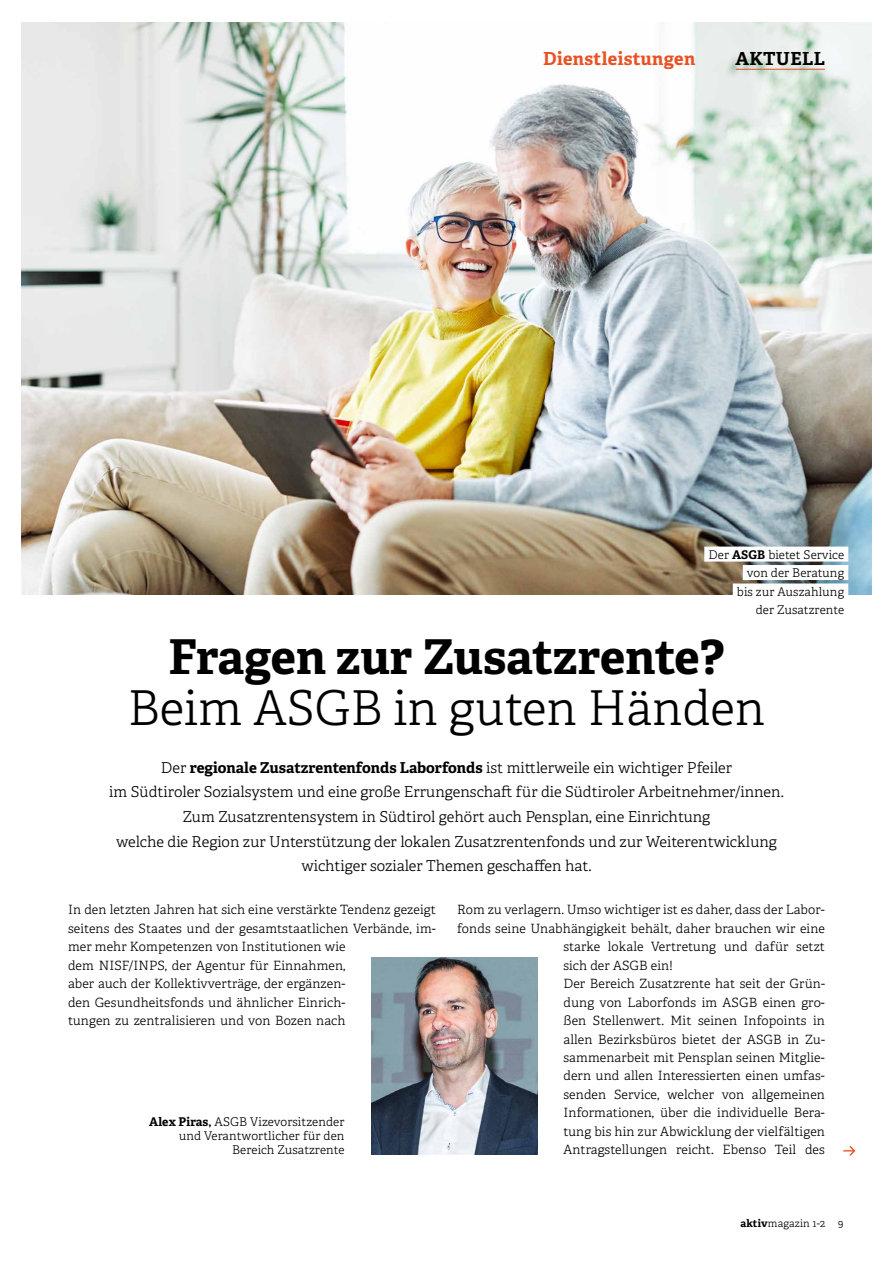
<style>
.page{position:relative;width:893px;height:1263px;background:#fff}
.page>*{position:absolute;margin:0;border:0;box-sizing:border-box;transform-origin:0 0}
.t1{font:700 48px "Adelle";letter-spacing:-.005em;color:#000}
.t2{font:300 48px "Adelle";color:#000}
.t3{font:700 18px "Adelle";letter-spacing:.02em;color:#e95123}
.t4{font:700 18px "Adelle";letter-spacing:.02em;color:#000}
.t5{font:300 15px/24.6px "Adelle";color:#000;text-align:center}
.t6{font:300 12.75px/18.5px "Adelle";letter-spacing:.01em;color:#000}
.t7{font:300 12px/18.5px "Adelle";letter-spacing:.01em;color:#000;text-align:right}
.t8{font:300 10.5px "Adelle";letter-spacing:.02em;color:#000}
.s1{font-weight:700}
</style>
<div class="page">
<img style="left:21px;top:23px;width:851px;height:571px">
<div style="left:704px;top:547px;width:144px;height:15px;background:#fff"></div>
<div style="left:743px;top:565px;width:105px;height:15px;background:#fff"></div>
<div style="left:733px;top:583px;width:115px;height:15px;background:#fff"></div>
<img style="left:371px;top:957px;width:167px;height:197px">
<svg style="left:843px;top:1146px;width:12px;height:10px"></svg>
<hr style="left:736px;top:69px;width:89px;height:1px;background:#e95123">
<h2 class="t3" style="left:543px;top:47px;width:154px">Dienstleistungen</h2>
<h2 class="t4" style="left:735px;top:47px;width:91px">AKTUELL</h2>
<p class="t7" style="left:708px;top:545px;width:137px">Der <span class="s1">ASGB</span> bietet Service von der Beratung<br>bis zur Auszahlung<br>der Zusatzrente</p>
<h1 class="t1" style="left:168px;top:627px;width:558px">Fragen zur Zusatzrente?</h1>
<h1 class="t2" style="left:128px;top:679px;width:639px">Beim ASGB in guten Händen</h1>
<p class="t5" style="left:109px;top:755px;width:676px">Der <span class="s1">regionale Zusatzrentenfonds Laborfonds</span> ist mittlerweile ein wichtiger Pfeiler<br>im Südtiroler Sozialsystem und eine große Errungenschaft für die Südtiroler Arbeitnehmer/innen.<br>Zum Zusatzrentensystem in Südtirol gehört auch Pensplan, eine Einrichtung<br>welche die Region zur Unterstützung der lokalen Zusatzrentenfonds und zur Weiterentwicklung wichtiger sozialer Themen geschaffen hat.</p>
<p class="t6" style="left:68px;top:901px;width:369px">In den letzten Jahren hat sich eine verstärkte Tendenz gezeigt seitens des Staates und der gesamtstaatlichen Verbände, im&shy;mer mehr Kompetenzen von Institutionen wie<br>dem NISF/INPS, der Agentur für Einnahmen,<br>aber auch der Kollektivverträge, der ergänzen-<br>den Gesundheitsfonds und ähnlicher Einrich-<br>tungen zu zentralisieren und von Bozen nach</p>
<p class="t6" style="left:457px;top:901px;width:369px">Rom zu verlagern. Umso wichtiger ist es daher, dass der Labor-</p>
<p class="t6" style="left:457px;top:919px;width:369px">fonds seine Unabhängigkeit behält, daher brauchen wir eine</p>
<p class="t6" style="left:563px;top:938px;width:263px">starke lokale Vertretung und dafür setzt</p>
<p class="t6" style="left:563px;top:956px;width:111px">sich der ASGB ein!</p>
<p class="t6" style="left:563px;top:975px;width:263px">Der Bereich Zusatzrente hat seit der Grün-</p>
<p class="t6" style="left:563px;top:993px;width:263px">dung von Laborfonds im ASGB einen gro-</p>
<p class="t6" style="left:563px;top:1011px;width:263px">ßen Stellenwert. Mit seinen Infopoints in</p>
<p class="t6" style="left:563px;top:1030px;width:263px">allen Bezirksbüros bietet der ASGB in Zu-</p>
<p class="t6" style="left:563px;top:1048px;width:263px">sammenarbeit mit Pensplan seinen Mitglie-</p>
<p class="t6" style="left:563px;top:1067px;width:263px">dern und allen Interessierten einen umfas-</p>
<p class="t6" style="left:563px;top:1085px;width:263px">senden Service, welcher von allgemeinen</p>
<p class="t6" style="left:563px;top:1104px;width:263px">Informationen, über die individuelle Bera-</p>
<p class="t6" style="left:563px;top:1122px;width:263px">tung bis hin zur Abwicklung der vielfältigen</p>
<p class="t6" style="left:563px;top:1141px;width:263px">Antragstellungen reicht. Ebenso Teil des</p>
<p class="t7" style="left:149px;top:1114px;width:197px;line-height:14.2px"><span class="s1">Alex Piras,</span> ASGB Vizevorsitzender und Verantwortlicher für den<br>Bereich Zusatzrente</p>
<p class="t8" style="left:740px;top:1217px;width:105px"><span class="s1">aktiv</span>magazin 1-2 9</p>
</div>
